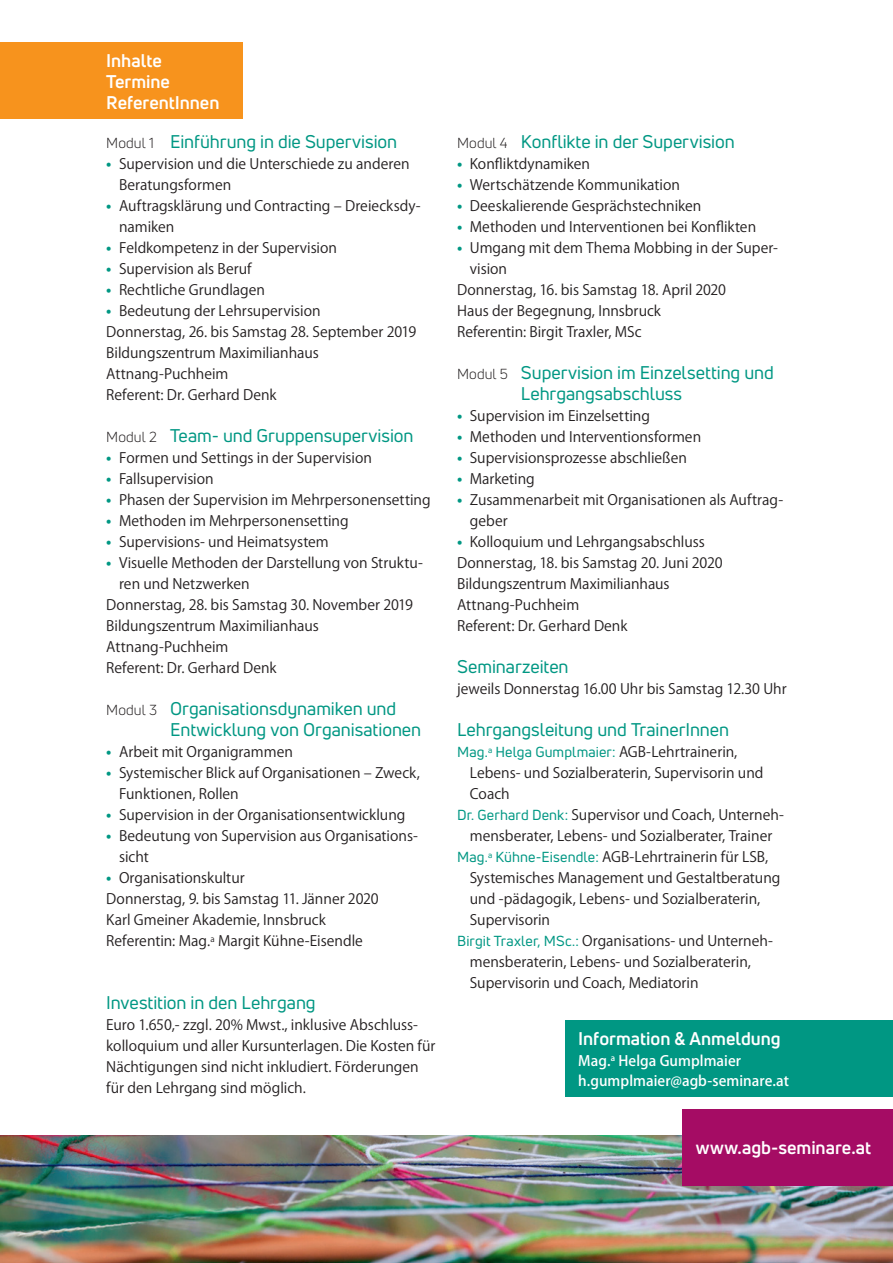
<style>
.page{position:relative;width:893px;height:1263px;background:#fff}
.page>*{position:absolute;margin:0;border:0;box-sizing:border-box;transform-origin:0 0}
.t1{font:18px/21px "Uni Neue";letter-spacing:-.005em;color:#009783}
.t2{font:700 18px/21px "Uni Neue";color:#fff}
.t3{font:14.25px/21px "Koz Go Pro";color:#231f20}
.t4{font:500 14.25px/20.7px "Koz Go Pro";letter-spacing:.005em;color:#fff}
.t5{font:14.25px "Uni Neue";letter-spacing:.005em;color:#009783}
.s1{font-size:14.25px;color:#231f20}
.s2{font-weight:800;color:#009783}
.s3{font-family:"Koz Go Pro";color:#231f20}
.s4{font-family:"Uni Neue";color:#009783}
</style>
<div class="page">
<div style="left:566px;top:1020px;width:327px;height:77px;background:#009783"></div>
<div style="left:0;top:43px;width:242px;height:76px;background:#f7931d"></div>
<img style="left:0;top:1135px;width:893px;height:128px">
<div style="left:683px;top:1109px;width:210px;height:76px;background:#a50c64"></div>
<p class="t2" style="left:106px;top:49px;width:115px">Inhalte<br>Termine<br>ReferentInnen</p>
<p class="t1" style="left:106px;top:131px;width:292px"><span class="s1">Modul 1</span> Einführung in die Supervision</p>
<p class="t3" style="left:119px;top:154px;width:292px;text-indent:-13px"><span class="s2">•</span> Supervision und die Unterschiede zu anderen<br>Beratungsformen</p>
<p class="t3" style="left:119px;top:196px;width:303px;text-indent:-13px"><span class="s2">•</span> Auftragsklärung und Contracting – Dreiecksdy&shy;namiken</p>
<p class="t3" style="left:106px;top:238px;width:232px"><span class="s2">•</span> Feldkompetenz in der Supervision</p>
<p class="t3" style="left:106px;top:259px;width:147px"><span class="s2">•</span> Supervision als Beruf</p>
<p class="t3" style="left:106px;top:280px;width:160px"><span class="s2">•</span> Rechtliche Grundlagen</p>
<p class="t3" style="left:106px;top:301px;width:311px"><span class="s2">•</span> Bedeutung der Lehrsupervision<br>Donnerstag, 26. bis Samstag 28. September 2019<br>Bildungszentrum Maximilianhaus<br>Attnang-Puchheim<br>Referent: Dr. Gerhard Denk</p>
<p class="t1" style="left:106px;top:425px;width:309px"><span class="s1">Modul 2</span> Team- und Gruppensupervision</p>
<p class="t3" style="left:106px;top:448px;width:267px"><span class="s2">•</span> Formen und Settings in der Supervision</p>
<p class="t3" style="left:106px;top:469px;width:109px"><span class="s2">•</span> Fallsupervision</p>
<p class="t3" style="left:106px;top:490px;width:326px"><span class="s2">•</span> Phasen der Supervision im Mehrpersonensetting</p>
<p class="t3" style="left:106px;top:511px;width:244px"><span class="s2">•</span> Methoden im Mehrpersonensetting</p>
<p class="t3" style="left:106px;top:532px;width:224px"><span class="s2">•</span> Supervisions- und Heimatsystem</p>
<p class="t3" style="left:106px;top:553px;width:318px"><span class="s2">•</span> Visuelle Methoden der Darstellung von Struktu-</p>
<p class="t3" style="left:119px;top:574px;width:132px">ren und Netzwerken</p>
<p class="t3" style="left:106px;top:595px;width:308px">Donnerstag, 28. bis Samstag 30. November 2019</p>
<p class="t3" style="left:106px;top:616px;width:214px">Bildungszentrum Maximilianhaus</p>
<p class="t3" style="left:106px;top:637px;width:124px">Attnang-Puchheim</p>
<p class="t3" style="left:106px;top:658px;width:172px">Referent: Dr. Gerhard Denk</p>
<p class="t1" style="left:170px;top:698px;width:253px;text-indent:-64px"><span class="s1">Modul 3</span> Organisationsdynamiken und<br>Entwicklung von Organisationen</p>
<p class="t3" style="left:106px;top:742px;width:188px"><span class="s2">•</span> Arbeit mit Organigrammen</p>
<p class="t3" style="left:119px;top:763px;width:302px;text-indent:-13px"><span class="s2">•</span> Systemischer Blick auf Organisationen – Zweck,<br>Funktionen, Rollen</p>
<p class="t3" style="left:106px;top:805px;width:301px"><span class="s2">•</span> Supervision in der Organisationsentwicklung</p>
<p class="t3" style="left:119px;top:826px;width:300px;text-indent:-13px"><span class="s2">•</span> Bedeutung von Supervision aus Organisations&shy;sicht</p>
<p class="t3" style="left:106px;top:868px;width:274px"><span class="s2">•</span> Organisationskultur<br>Donnerstag, 9. bis Samstag 11. Jänner 2020<br>Karl Gmeiner Akademie, Innsbruck Referentin: Mag.<sup>a</sup> Margit Kühne-Eisendle</p>
<p class="t1" style="left:106px;top:992px;width:211px">Investition in den Lehrgang</p>
<p class="t3" style="left:106px;top:1015px;width:331px">Euro 1.650,- zzgl. 20% Mwst., inklusive Abschluss&shy;kolloquium und aller Kursunterlagen. Die Kosten für Nächtigungen sind nicht inkludiert. Förderungen für den Lehrgang sind möglich.</p>
<p class="t1" style="left:457px;top:131px;width:279px"><span class="s1">Modul 4</span> Konflikte in der Supervision</p>
<p class="t3" style="left:457px;top:154px;width:134px"><span class="s2">•</span> Konfliktdynamiken</p>
<p class="t3" style="left:457px;top:175px;width:224px"><span class="s2">•</span> Wertschätzende Kommunikation</p>
<p class="t3" style="left:457px;top:196px;width:246px"><span class="s2">•</span> Deeskalierende Gesprächstechniken</p>
<p class="t3" style="left:457px;top:217px;width:301px"><span class="s2">•</span> Methoden und Interventionen bei Konflikten</p>
<p class="t3" style="left:457px;top:238px;width:322px"><span class="s2">•</span> Umgang mit dem Thema Mobbing in der Super-</p>
<p class="t3" style="left:470px;top:259px;width:39px">vision</p>
<p class="t3" style="left:457px;top:280px;width:271px">Donnerstag, 16. bis Samstag 18. April 2020</p>
<p class="t3" style="left:457px;top:301px;width:205px">Haus der Begegnung, Innsbruck</p>
<p class="t3" style="left:457px;top:322px;width:186px">Referentin: Birgit Traxler, MSc</p>
<p class="t1" style="left:521px;top:362px;width:255px;text-indent:-64px"><span class="s1">Modul 5</span> Supervision im Einzelsetting und<br>Lehrgangsabschluss</p>
<p class="t3" style="left:457px;top:406px;width:194px"><span class="s2">•</span> Supervision im Einzelsetting</p>
<p class="t3" style="left:457px;top:427px;width:246px"><span class="s2">•</span> Methoden und Interventionsformen</p>
<p class="t3" style="left:457px;top:448px;width:231px"><span class="s2">•</span> Supervisionsprozesse abschließen</p>
<p class="t3" style="left:457px;top:469px;width:79px"><span class="s2">•</span> Marketing</p>
<p class="t3" style="left:470px;top:490px;width:315px;text-indent:-13px"><span class="s2">•</span> Zusammenarbeit mit Organisationen als Auftrag&shy;geber</p>
<p class="t3" style="left:457px;top:532px;width:267px"><span class="s2">•</span> Kolloquium und Lehrgangsabschluss<br>Donnerstag, 18. bis Samstag 20. Juni 2020<br>Bildungszentrum Maximilianhaus<br>Attnang-Puchheim<br>Referent: Dr. Gerhard Denk</p>
<p class="t1" style="left:457px;top:656px;width:113px">Seminarzeiten</p>
<p class="t3" style="left:457px;top:679px;width:331px">jeweils Donnerstag 16.00 Uhr bis Samstag 12.30 Uhr</p>
<p class="t1" style="left:457px;top:719px;width:274px">Lehrgangsleitung und TrainerInnen</p>
<p class="t5" style="left:457px;top:743px;width:282px">Mag.<sup>a</sup> Helga Gumplmaier: <span class="s3">AGB-Lehrtrainerin,</span></p>
<p class="t3" style="left:470px;top:763px;width:295px">Lebens- und Sozialberaterin, Supervisorin und</p>
<p class="t3" style="left:470px;top:784px;width:41px">Coach</p>
<p class="t3" style="left:457px;top:805px;width:328px"><span class="s4">Dr. Gerhard Denk:</span> Supervisor und Coach, Unterneh-</p>
<p class="t3" style="left:470px;top:826px;width:304px">mensberater, Lebens- und Sozialberater, Trainer</p>
<p class="t3" style="left:457px;top:847px;width:313px"><span class="s4">Mag.</span><sup>a</sup> <span class="s4">Kühne-Eisendle:</span> AGB-Lehrtrainerin für LSB,</p>
<p class="t3" style="left:470px;top:868px;width:312px">Systemisches Management und Gestaltberatung</p>
<p class="t3" style="left:470px;top:889px;width:292px">und -pädagogik, Lebens- und Sozialberaterin,</p>
<p class="t3" style="left:470px;top:910px;width:82px">Supervisorin</p>
<p class="t3" style="left:457px;top:931px;width:317px"><span class="s4">Birgit Traxler, MSc.:</span> Organisations- und Unterneh-</p>
<p class="t3" style="left:470px;top:952px;width:283px">mensberaterin, Lebens- und Sozialberaterin,</p>
<p class="t3" style="left:470px;top:973px;width:230px">Supervisorin und Coach, Mediatorin</p>
<p class="t2" style="left:578px;top:1028px;width:204px">Information &amp; Anmeldung</p>
<p class="t4" style="left:578px;top:1051px;width:212px">Mag.<sup>a</sup> Helga Gumplmaier h.gumplmaier@agb-seminare.at</p>
<p class="t2" style="left:696px;top:1137px;width:177px">www.agb-seminare.at</p>
</div>
